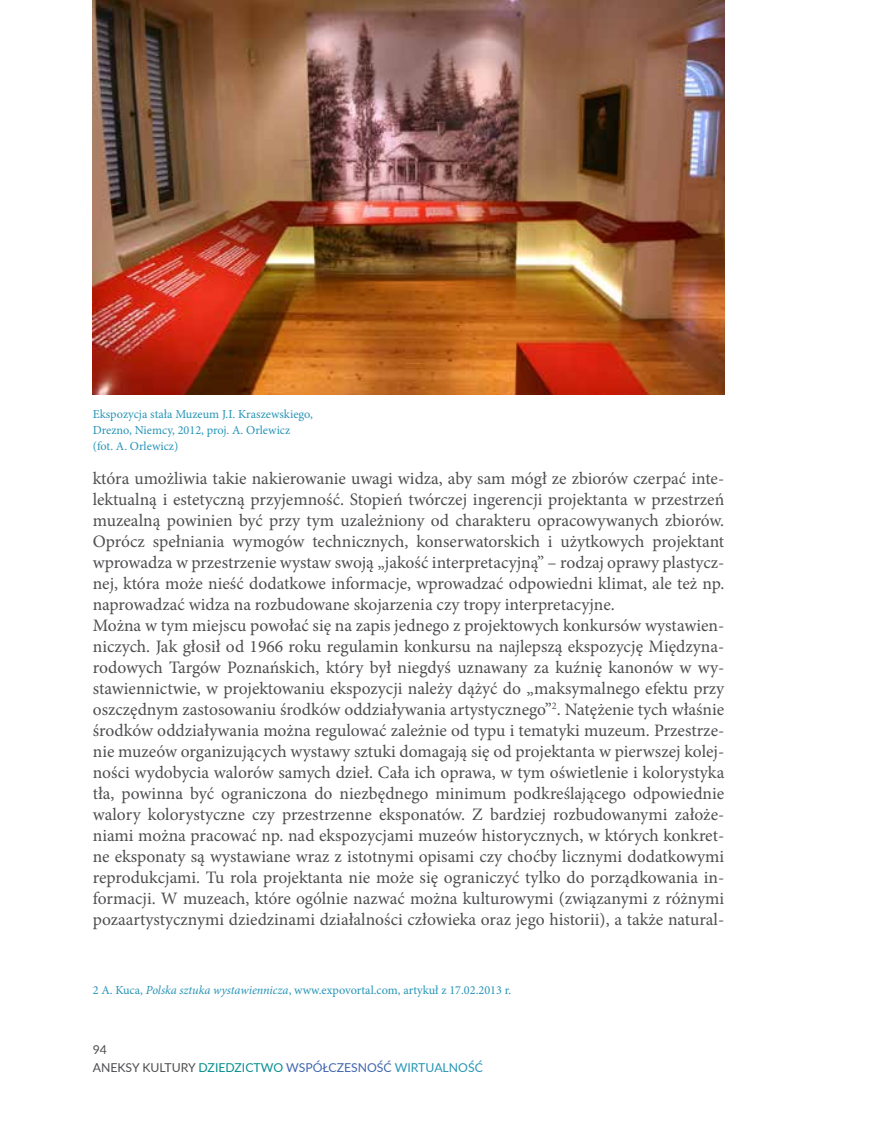
<style>
.page{position:relative;width:893px;height:1141px;background:#fff}
.page>*{position:absolute;margin:0;border:0;box-sizing:border-box;transform-origin:0 0}
.t1{font:17.5px/21px "Minion Pro";color:#4e4d50}
.t2{font:12.25px/15.8px "Minion Pro";color:#2794b6}
.t3{font:12.25px/18.6px "Lato";color:#4e4d50}
.s1{font-style:italic}
.s2{color:#078f90}
.s3{color:#4065af}
.s4{color:#2794b6}
</style>
<div class="page">
<img style="left:93px;top:0;width:631px;height:394px">
<p class="t2" style="left:93px;top:406px;width:222px">Ekspozycja stała Muzeum J.I. Kraszewskiego,<br>Drezno, Niemcy, 2012, proj. A. Orlewicz (fot. A. Orlewicz)</p>
<p class="t1" style="left:93px;top:468px;width:633px">która umożliwia takie nakierowanie uwagi widza, aby sam mógł ze zbiorów czerpać inte&shy;lektualną i estetyczną przyjemność. Stopień twórczej ingerencji projektanta w przestrzeń muzealną powinien być przy tym uzależniony od charakteru opracowywanych zbiorów.<br>Oprócz spełniania wymogów technicznych, konserwatorskich i użytkowych projektant wprowadza w przestrzenie wystaw swoją „jakość interpretacyjną” – rodzaj oprawy plastycz&shy;nej, która może nieść dodatkowe informacje, wprowadzać odpowiedni klimat, ale też np. naprowadzać widza na rozbudowane skojarzenia czy tropy interpretacyjne.<br>Można w tym miejscu powołać się na zapis jednego z projektowych konkursów wystawien&shy;niczych. Jak głosił od 1966 roku regulamin konkursu na najlepszą ekspozycję Międzyna&shy;rodowych Targów Poznańskich, który był niegdyś uznawany za kuźnię kanonów w wy&shy;stawiennictwie, w projektowaniu ekspozycji należy dążyć do „maksymalnego efektu przy oszczędnym zastosowaniu środków oddziaływania artystycznego”<sup>2</sup>. Natężenie tych właśnie środków oddziaływania można regulować zależnie od typu i tematyki muzeum. Przestrze&shy;nie muzeów organizujących wystawy sztuki domagają się od projektanta w pierwszej kolej&shy;ności wydobycia walorów samych dzieł. Cała ich oprawa, w tym oświetlenie i kolorystyka tła, powinna być ograniczona do niezbędnego minimum podkreślającego odpowiednie walory kolorystyczne czy przestrzenne eksponatów. Z bardziej rozbudowanymi założe&shy;niami można pracować np. nad ekspozycjami muzeów historycznych, w których konkret&shy;ne eksponaty są wystawiane wraz z istotnymi opisami czy choćby licznymi dodatkowymi reprodukcjami. Tu rola projektanta nie może się ograniczyć tylko do porządkowania in&shy;formacji. W muzeach, które ogólnie nazwać można kulturowymi (związanymi z różnymi pozaartystycznymi dziedzinami działalności człowieka oraz jego historii), a także natural-</p>
<p class="t2" style="left:93px;top:982px;width:420px">2 A. Kuca, <span class="s1">Polska sztuka wystawiennicza</span>, www.expovortal.com, artykuł z 17.02.2013 r.</p>
<p class="t3" style="left:93px;top:1040px;width:392px">94<br>ANEKSY KULTURY <span class="s2">DZIEDZICTWO</span> <span class="s3">WSPÓŁCZESNOŚĆ</span> <span class="s4">WIRTUALNOŚĆ</span></p>
</div>
